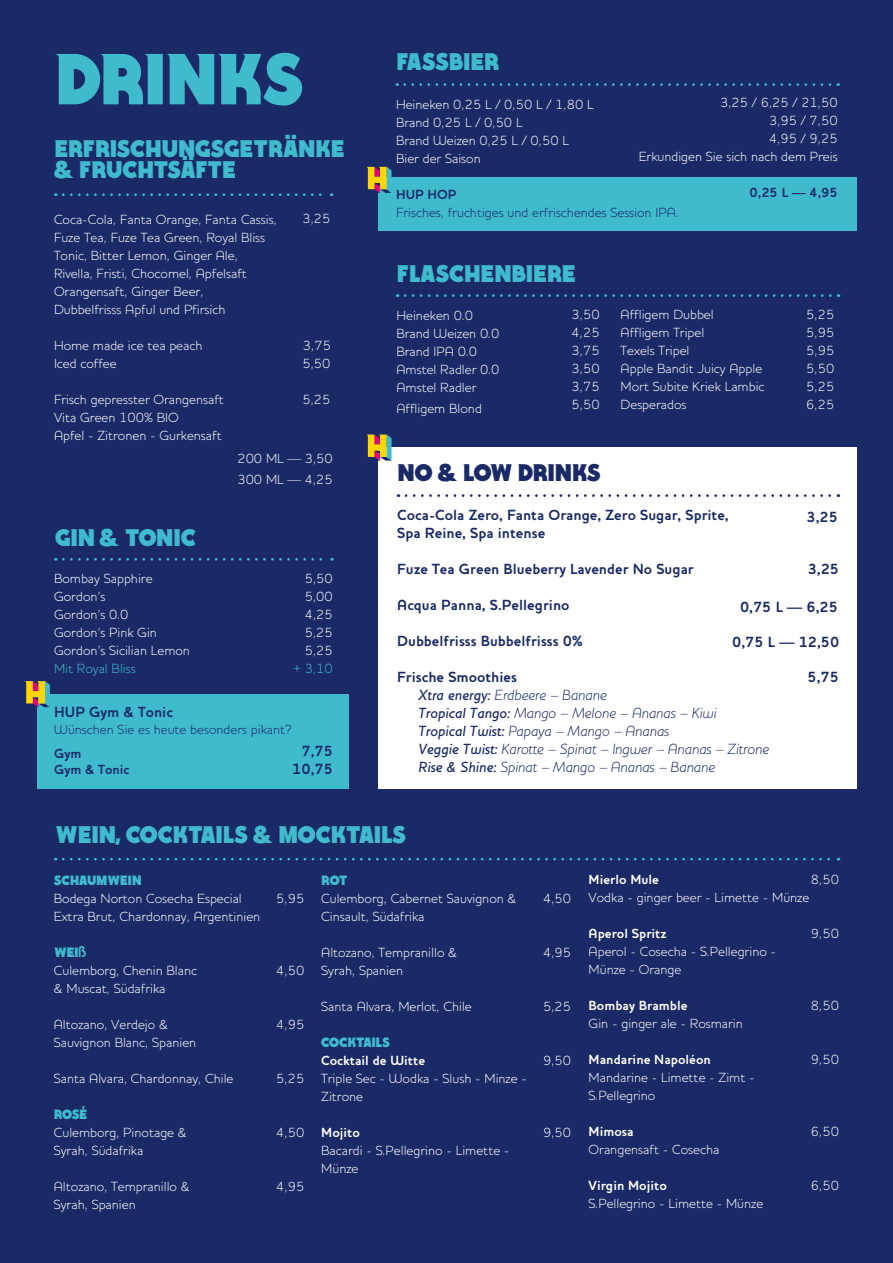
<style>
.page{position:relative;width:893px;height:1263px;background:#192a67}
.page>*{position:absolute;margin:0;border:0;box-sizing:border-box;transform-origin:0 0}
.t1{font:72px "Essay Display";color:#40bbcd}
.t2{font:24px/21px "Essay Display";color:#40bbcd}
.t3{font:24px "Essay Display";letter-spacing:-.005em;color:#192a67}
.t4{font:24px "Essay Display";letter-spacing:-.02em;color:#40bbcd}
.t5{font:700 15px/18px "Houschka";color:#192a67;text-align:right}
.t6{font:italic 300 15px/18px "Houschka";color:#192a67}
.t7{font:300 13.5px/18px "Houschka";color:#fff}
.t8{font:700 13.5px "Houschka";color:#fff}
.t9{font:300 13.5px "Houschka";color:#192a67}
.t10{font:13.5px "Essay Display";color:#40bbcd}
.t11{font:700 13.5px/16.2px "Houschka";color:#192a67}
.t12{font:300 13.5px "Houschka";color:#40bbcd}
.s1{font-weight:700;font-style:normal}
.s2{font-weight:500}
.s3{font-family:"Trebuchet MS";font-weight:700;font-size:15px}
</style>
<div class="page">
<div style="left:379px;top:177px;width:478px;height:53px;background:#40bbcd"></div>
<svg style="left:63px;top:193px;width:269px;height:3px"></svg>
<svg style="left:405px;top:83px;width:434px;height:3px"></svg>
<svg style="left:405px;top:294px;width:434px;height:3px"></svg>
<svg style="left:63px;top:858px;width:776px;height:2px"></svg>
<div style="left:37px;top:694px;width:312px;height:95px;background:#40bbcd"></div>
<div style="left:379px;top:447px;width:478px;height:342px;background:#fff"></div>
<svg style="left:406px;top:494px;width:433px;height:3px"></svg>
<svg style="left:63px;top:558px;width:270px;height:3px"></svg>
<svg style="left:366px;top:434px;width:26px;height:27px"></svg>
<svg style="left:367px;top:167px;width:25px;height:26px"></svg>
<svg style="left:25px;top:681px;width:25px;height:26px"></svg>
<h1 class="t1" style="left:54px;top:25px;width:251px">DRINKS</h1>
<h2 class="t2" style="left:54px;top:137px;width:291px">ERFRISCHUNGSGETRÄNKE &amp; FRUCHTSÄFTE</h2>
<p class="t7" style="left:54px;top:211px;width:224px">Coca-Cola, Fanta Orange, Fanta Cassis, Fuze Tea, Fuze Tea Green, Royal Bliss Tonic, Bitter Lemon, Ginger Ale, Rivella, Fristi, Chocomel, Apfelsaft Orangensaft, Ginger Beer,<br>Dubbelfrisss Apful und Pfirsich</p>
<p class="t7" style="left:54px;top:337px;width:150px">Home made ice tea peach<br>Iced coffee</p>
<p class="t7" style="left:54px;top:391px;width:171px">Frisch gepresster Orangensaft<br>Vita Green 100% BIO<br>Apfel - Zitronen - Gurkensaft</p>
<p class="t7" style="left:302px;top:210px;width:30px">3,25</p>
<p class="t7" style="left:303px;top:336px;width:30px">3,75</p>
<p class="t7" style="left:302px;top:354px;width:30px">5,50</p>
<p class="t7" style="left:302px;top:391px;width:30px">5,25</p>
<h2 class="t2" style="left:55px;top:526px;width:142px">GIN &amp; TONIC</h2>
<p class="t7" style="left:54px;top:569px;width:137px">Bombay Sapphire<br>Gordon’s<br>Gordon’s 0.0<br>Gordon’s Pink Gin<br>Gordon’s Sicilian Lemon</p>
<p class="t12" style="left:54px;top:660px;width:83px">Mit Royal Bliss</p>
<p class="t7" style="left:237px;top:448px;width:97px;line-height:21px">200 ML — 3,50<br>300 ML — 4,25</p>
<p class="t7" style="left:305px;top:569px;width:30px;text-align:justify">5,50<br>5,00<br>4,25<br>5,25<br>5,25</p>
<p class="t12" style="left:293px;top:660px;width:41px">+ 3,10</p>
<p class="t5" style="left:54px;top:703px;width:120px">HUP Gym &amp; Tonic</p>
<p class="t9" style="left:54px;top:721px;width:239px">Wünschen Sie es heute besonders pikant?</p>
<p class="t11" style="left:54px;top:746px;width:77px">Gym<br>Gym &amp; Tonic</p>
<p class="t5" style="left:292px;top:742px;width:42px">7,75<br>10,75</p>
<h2 class="t4" style="left:396px;top:44px;width:104px">FASSBIER</h2>
<p class="t7" style="left:396px;top:95px;width:199px">Heineken 0,25 L / 0,50 L / 1,80 L<br>Brand 0,25 L / 0,50 L<br>Brand Weizen 0,25 L / 0,50 L<br>Bier der Saison</p>
<p class="t11" style="left:396px;top:186px;width:62px">HUP HOP</p>
<p class="t9" style="left:396px;top:204px;width:284px">Frisches, fruchtiges und erfrischendes Session IPA.</p>
<p class="t7" style="left:639px;top:93px;width:200px;text-align:right">3,25 / 6,25 / 21,50<br>3,95 / 7,50<br>4,95 / 9,25<br>Erkundigen Sie sich nach dem Preis</p>
<p class="t11" style="left:750px;top:184px;width:90px">0,25 L — 4,95</p>
<h2 class="t2" style="left:396px;top:262px;width:180px">FLASCHENBIERE</h2>
<p class="t7" style="left:396px;top:307px;width:105px">Heineken 0.0<br>Brand Weizen 0.0<br>Brand IPA 0.0<br>Amstel Radler 0.0<br>Amstel Radler</p>
<p class="t7" style="left:396px;top:400px;width:87px">Affligem Blond</p>
<p class="t7" style="left:572px;top:306px;width:30px;text-align:justify">3,50<br>4,25<br>3,75<br>3,50<br>3,75<br>5,50</p>
<p class="t7" style="left:806px;top:305px;width:30px;text-align:justify">5,25<br>5,95<br>5,95<br>5,50<br>5,25<br>6,25</p>
<p class="t7" style="left:621px;top:305px;width:145px">Affligem Dubbel<br>Affligem Tripel<br>Texels Tripel<br>Apple Bandit Juicy Apple<br>Mort Subite Kriek Lambic<br>Desperados</p>
<h2 class="t3" style="left:397px;top:455px;width:205px">NO &amp; LOW DRINKS</h2>
<p class="t5" style="left:397px;top:506px;width:333px;text-align:left">Coca-Cola Zero, Fanta Orange, Zero Sugar, Sprite,<br>Spa Reine, Spa intense</p>
<p class="t5" style="left:397px;top:560px;width:298px">Fuze Tea Green Blueberry Lavender No Sugar</p>
<p class="t5" style="left:397px;top:596px;width:174px">Acqua Panna, S.Pellegrino</p>
<p class="t5" style="left:397px;top:632px;width:187px">Dubbelfrisss Bubbelfrisss 0%</p>
<p class="t6" style="left:418px;top:668px;width:352px;text-indent:-21px"><span class="s1">Frische Smoothies<br></span><span class="s2">Xtra energy:</span> Erdbeere – Banane<br><span class="s2">Tropical Tango:</span> Mango – Melone – Ananas – Kiwi<br><span class="s2">Tropical Twist:</span> Papaya – Mango – Ananas<br><span class="s2">Veggie Twist:</span> Karotte – Spinat – Ingwer – Ananas – Zitrone <span class="s2">Rise &amp; Shine:</span> Spinat – Mango – Ananas – Banane</p>
<p class="t5" style="left:806px;top:508px;width:33px">3,25</p>
<p class="t5" style="left:808px;top:560px;width:33px">3,25</p>
<p class="t5" style="left:740px;top:598px;width:99px">0,75 L — 6,25</p>
<p class="t5" style="left:732px;top:633px;width:109px">0,75 L — 12,50</p>
<p class="t5" style="left:807px;top:668px;width:33px">5,75</p>
<h2 class="t2" style="left:55px;top:824px;width:353px">WEIN, COCKTAILS &amp; MOCKTAILS</h2>
<p class="t10" style="left:54px;top:870px;width:89px">SCHAUMWEIN</p>
<p class="t7" style="left:54px;top:890px;width:208px">Bodega Norton Cosecha Especial<br>Extra Brut, Chardonnay, Argentinien</p>
<p class="t10" style="left:54px;top:942px;width:34px">WEI<span class="s3">ß</span></p>
<p class="t7" style="left:54px;top:962px;width:145px">Culemborg, Chenin Blanc &amp; Muscat, Südafrika</p>
<p class="t7" style="left:54px;top:1016px;width:144px">Altozano, Verdejo &amp;<br>Sauvignon Blanc, Spanien</p>
<p class="t7" style="left:54px;top:1070px;width:181px">Santa Alvara, Chardonnay, Chile</p>
<p class="t10" style="left:54px;top:1104px;width:34px">ROSÉ</p>
<p class="t7" style="left:54px;top:1124px;width:135px">Culemborg, Pinotage &amp;<br>Syrah, Südafrika</p>
<p class="t7" style="left:54px;top:1178px;width:137px">Altozano, Tempranillo &amp;<br>Syrah, Spanien</p>
<p class="t10" style="left:321px;top:870px;width:27px">ROT</p>
<p class="t7" style="left:321px;top:890px;width:197px">Culemborg, Cabernet Sauvignon &amp;<br>Cinsault, Südafrika</p>
<p class="t7" style="left:321px;top:944px;width:137px">Altozano, Tempranillo &amp;<br>Syrah, Spanien</p>
<p class="t7" style="left:321px;top:998px;width:152px">Santa Alvara, Merlot, Chile</p>
<p class="t10" style="left:321px;top:1032px;width:70px">COCKTAILS</p>
<p class="t8" style="left:321px;top:1053px;width:105px">Cocktail de Witte</p>
<p class="t7" style="left:321px;top:1070px;width:207px">Triple Sec - Wodka - Slush - Minze -<br>Zitrone</p>
<p class="t8" style="left:321px;top:1125px;width:40px">Mojito</p>
<p class="t7" style="left:321px;top:1142px;width:190px">Bacardi - S.Pellegrino - Limette -<br>Münze</p>
<p class="t7" style="left:276px;top:889px;width:30px">5,95</p>
<p class="t7" style="left:276px;top:961px;width:30px">4,50</p>
<p class="t7" style="left:276px;top:1015px;width:30px">4,95</p>
<p class="t7" style="left:276px;top:1069px;width:30px">5,25</p>
<p class="t7" style="left:276px;top:1123px;width:30px">4,50</p>
<p class="t7" style="left:276px;top:1177px;width:30px">4,95</p>
<p class="t7" style="left:543px;top:889px;width:30px">4,50</p>
<p class="t7" style="left:543px;top:943px;width:30px">4,95</p>
<p class="t7" style="left:543px;top:997px;width:30px">5,25</p>
<p class="t7" style="left:543px;top:1051px;width:30px">9,50</p>
<p class="t7" style="left:543px;top:1123px;width:30px">9,50</p>
<p class="t7" style="left:811px;top:870px;width:30px">8,50</p>
<p class="t8" style="left:589px;top:871px;width:72px">Mierlo Mule</p>
<p class="t7" style="left:589px;top:888px;width:222px">Vodka - ginger beer - Limette - Münze</p>
<p class="t8" style="left:589px;top:925px;width:79px">Aperol Spritz</p>
<p class="t7" style="left:589px;top:942px;width:189px">Aperol - Cosecha - S.Pellegrino -<br>Münze - Orange</p>
<p class="t8" style="left:589px;top:997px;width:100px">Bombay Bramble</p>
<p class="t7" style="left:589px;top:1014px;width:156px">Gin - ginger ale - Rosmarin</p>
<p class="t8" style="left:589px;top:1051px;width:124px">Mandarine Napoléon</p>
<p class="t7" style="left:589px;top:1068px;width:168px">Mandarine - Limette - Zimt -<br>S.Pellegrino</p>
<p class="t8" style="left:589px;top:1123px;width:47px">Mimosa</p>
<p class="t7" style="left:589px;top:1140px;width:132px">Orangensaft - Cosecha</p>
<p class="t8" style="left:589px;top:1177px;width:80px">Virgin Mojito</p>
<p class="t7" style="left:589px;top:1194px;width:176px">S.Pellegrino - Limette - Münze</p>
<p class="t7" style="left:811px;top:924px;width:30px">9,50</p>
<p class="t7" style="left:811px;top:996px;width:30px">8,50</p>
<p class="t7" style="left:811px;top:1050px;width:30px">9,50</p>
<p class="t7" style="left:811px;top:1122px;width:30px">6,50</p>
<p class="t7" style="left:811px;top:1176px;width:30px">6,50</p>
</div>
